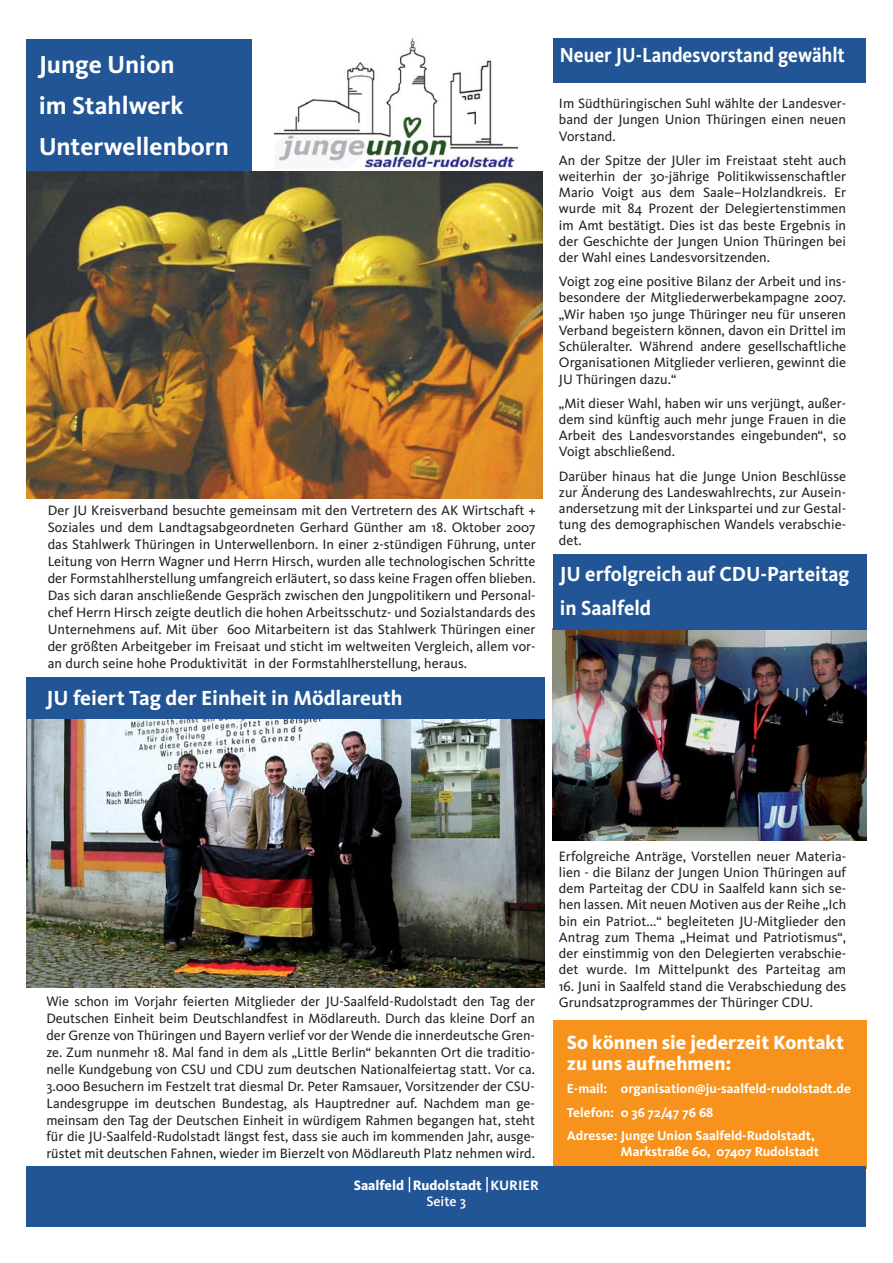
<style>
.page{position:relative;width:893px;height:1263px;background:#fff}
.page>*{position:absolute;margin:0;border:0;box-sizing:border-box;transform-origin:0 0}
.t1{font:700 25.35px/40.8px "CDU Kievit";color:#fff}
.t2{font:700 21.15px/34.8px "CDU Kievit";color:#fff;scale:.95 1}
.t3{font:700 21.15px "CDU Kievit";color:#fff}
.t4{font:700 21.15px "CDU Kievit";color:#fff;scale:.9 1}
.t5{font:800 19.8px/21.1px "CDU Kievit";color:#fff}
.t6{font:14.1px/16.2px "CDU Kievit";color:#231f20;text-align:justify}
.t7{font:800 14.1px/15.5px "CDU Kievit";color:#fff;text-align:center}
.t8{font:700 13.35px/23.5px "CDU Kievit";color:#fff}
.s1{font-weight:700}
.s2{font-weight:500}
</style>
<div class="page">
<img style="left:274px;top:39px;width:243px;height:130px">
<div style="left:26px;top:39px;width:226px;height:139px;background:#215595"></div>
<img style="left:26px;top:172px;width:516px;height:327px">
<div style="left:553px;top:1020px;width:313px;height:149px;background:#f7931d"></div>
<div style="left:26px;top:1166px;width:840px;height:60px;background:#215595"></div>
<svg style="left:409px;top:1177px;width:1px;height:15px"></svg>
<svg style="left:486px;top:1177px;width:1px;height:15px"></svg>
<div style="left:26px;top:677px;width:519px;height:44px;background:#215595"></div>
<img style="left:26px;top:719px;width:519px;height:269px">
<img style="left:553px;top:630px;width:313px;height:210px">
<div style="left:553px;top:39px;width:313px;height:44px;background:#215595"></div>
<div style="left:553px;top:554px;width:313px;height:76px;background:#215595"></div>
<h1 class="t1" style="left:39px;top:47px;width:192px">Junge Union<br>im Stahlwerk<br>Unterwellenborn</h1>
<p class="t6" style="left:48px;top:503px;width:489px;line-height:17px">Der JU Kreisverband besuchte gemeinsam mit den Vertretern des AK Wirtschaft + Soziales und dem Landtagsabgeordneten Gerhard Günther am 18. Oktober 2007 das Stahlwerk Thüringen in Unterwellenborn. In einer 2-stündigen Führung, unter Leitung von Herrn Wagner und Herrn Hirsch, wurden alle technologischen Schritte der Formstahlherstellung umfangreich erläutert, so dass keine Fragen offen blieben.<br>Das sich daran anschließende Gespräch zwischen den Jungpolitikern und Personal&shy;chef Herrn Hirsch zeigte deutlich die hohen Arbeitsschutz- und Sozialstandards des Unternehmens auf. Mit über 600 Mitarbeitern ist das Stahlwerk Thüringen einer der größten Arbeitgeber im Freisaat und sticht im weltweiten Vergleich, allem vor&shy;an durch seine hohe Produktivität in der Formstahlherstellung, heraus.</p>
<h2 class="t3" style="left:46px;top:689px;width:358px">JU feiert Tag der Einheit in Mödlareuth</h2>
<h2 class="t4" style="left:560px;top:46px;width:318px">Neuer JU-Landesvorstand gewählt</h2>
<p class="t6" style="left:559px;top:96px;width:289px">Im Südthüringischen Suhl wählte der Landesver&shy;band der Jungen Union Thüringen einen neuen Vorstand.</p>
<p class="t6" style="left:559px;top:153px;width:289px">An der Spitze der JUler im Freistaat steht auch weiterhin der 30-jährige Politikwissenschaftler Mario Voigt aus dem Saale–Holzlandkreis. Er wurde mit 84 Prozent der Delegiertenstimmen im Amt bestätigt. Dies ist das beste Ergebnis in der Geschichte der Jungen Union Thüringen bei der Wahl eines Landesvorsitzenden.</p>
<p class="t6" style="left:559px;top:275px;width:289px">Voigt zog eine positive Bilanz der Arbeit und ins&shy;besondere der Mitgliederwerbekampagne 2007. „Wir haben 150 junge Thüringer neu für unseren Verband begeistern können, davon ein Drittel im Schüleralter. Während andere gesellschaftliche Organisationen Mitglieder verlieren, gewinnt die JU Thüringen dazu.“</p>
<p class="t6" style="left:559px;top:396px;width:289px">„Mit dieser Wahl, haben wir uns verjüngt, außer&shy;dem sind künftig auch mehr junge Frauen in die Arbeit des Landesvorstandes eingebunden“, so Voigt abschließend.</p>
<p class="t6" style="left:559px;top:469px;width:289px">Darüber hinaus hat die Junge Union Beschlüsse zur Änderung des Landeswahlrechts, zur Ausein&shy;andersetzung mit der Linkspartei und zur Gestal&shy;tung des demographischen Wandels verabschie&shy;det.</p>
<h2 class="t2" style="left:560px;top:558px;width:306px">JU erfolgreich auf CDU-Parteitag in Saalfeld</h2>
<p class="t6" style="left:559px;top:849px;width:289px">Erfolgreiche Anträge, Vorstellen neuer Materia&shy;lien - die Bilanz der Jungen Union Thüringen auf dem Parteitag der CDU in Saalfeld kann sich se&shy;hen lassen. Mit neuen Motiven aus der Reihe „Ich bin ein Patriot...“ begleiteten JU-Mitglieder den Antrag zum Thema „Heimat und Patriotismus“, der einstimmig von den Delegierten verabschie&shy;det wurde. Im Mittelpunkt des Parteitag am</p>
<p class="t6" style="left:559px;top:979px;width:289px">16. Juni in Saalfeld stand die Verabschiedung des</p>
<p class="t6" style="left:46px;top:994px;width:490px">Wie schon im Vorjahr feierten Mitglieder der JU-Saalfeld-Rudolstadt den Tag der</p>
<p class="t6" style="left:559px;top:995px;width:255px">Grundsatzprogrammes der Thüringer CDU.</p>
<p class="t6" style="left:46px;top:1011px;width:490px;line-height:17px">Deutschen Einheit beim Deutschlandfest in Mödlareuth. Durch das kleine Dorf an der Grenze von Thüringen und Bayern verlief vor der Wende die innerdeutsche Gren&shy;ze. Zum nunmehr 18. Mal fand in dem als „Little Berlin“ bekannten Ort die traditio&shy;nelle Kundgebung von CSU und CDU zum deutschen Nationalfeiertag statt. Vor ca.<br>3.000 Besuchern im Festzelt trat diesmal Dr. Peter Ramsauer, Vorsitzender der CSU-Landesgruppe im deutschen Bundestag, als Hauptredner auf. Nachdem man ge&shy;meinsam den Tag der Deutschen Einheit in würdigem Rahmen begangen hat, steht für die JU-Saalfeld-Rudolstadt längst fest, dass sie auch im kommenden Jahr, ausge&shy;rüstet mit deutschen Fahnen, wieder im Bierzelt von Mödlareuth Platz nehmen wird.</p>
<h3 class="t5" style="left:567px;top:1033px;width:278px">So können sie jederzeit Kontakt zu uns aufnehmen:</h3>
<p class="t8" style="left:567px;top:1078px;width:285px">E-mail: organisation@ju-saalfeld-rudolstadt.de<br>Telefon: 0 36 72/47 76 68<br>Adresse: Junge Union Saalfeld-Rudolstadt,</p>
<p class="t8" style="left:621px;top:1141px;width:199px">Markstraße 60, 07407 Rudolstadt</p>
<p class="t7" style="left:354px;top:1179px;width:186px">Saalfeld Rudolstadt <span class="s1">KURIER<br></span><span class="s2">Seite 3</span></p>
</div>
